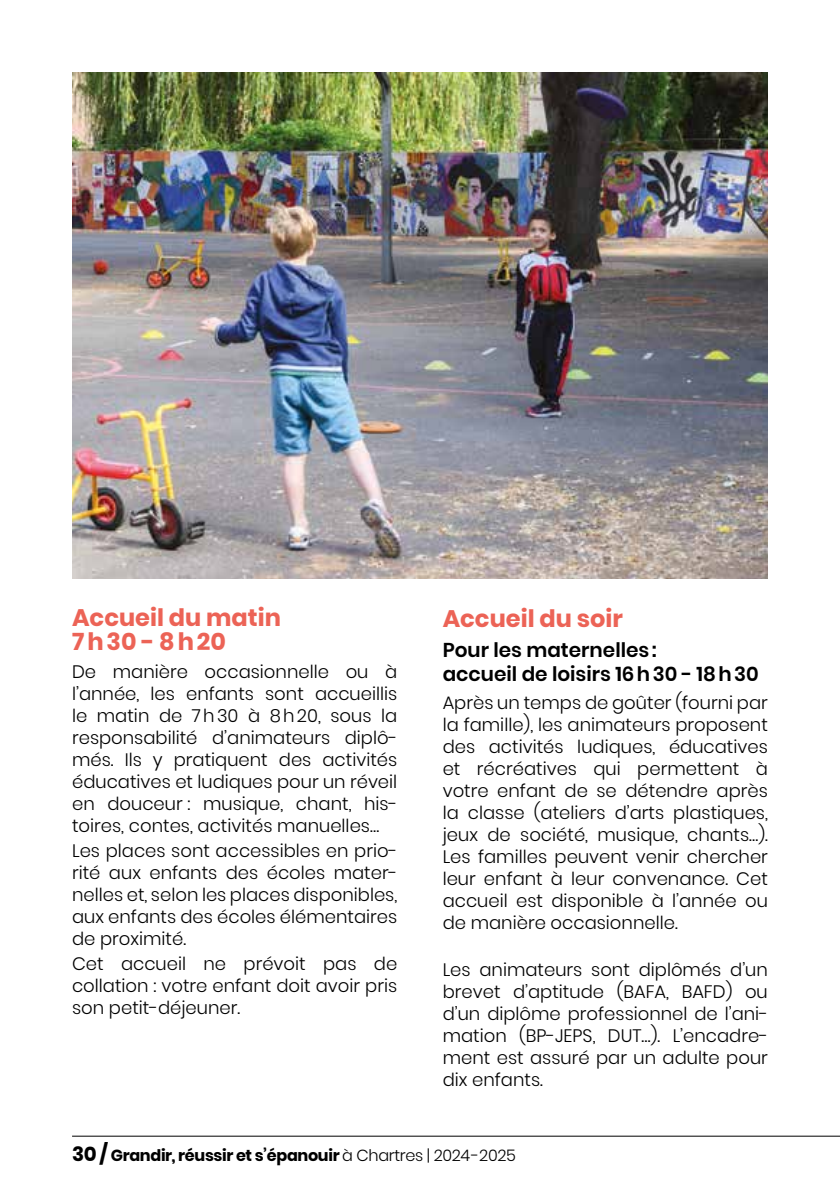
<style>
.page{position:relative;width:840px;height:1191px;background:#fff}
.page>*{position:absolute;margin:0;border:0;box-sizing:border-box;transform-origin:0 0}
.t1{font:700 24px/24px "Poppins";color:#ec6356}
.t2{font:600 20px/24px "Poppins";color:#000}
.t3{font:300 18px/22px "Poppins";color:#000;text-align:justify}
.t4{font:700 16px "Poppins";letter-spacing:-.02em;color:#000}
.s1{font-size:20px}
.s2{font-weight:300}
</style>
<div class="page">
<img style="left:72px;top:72px;width:695px;height:506px">
<hr style="left:72px;top:1135px;width:767px;height:1px;background:#000">
<h1 class="t1" style="left:72px;top:606px;width:210px">Accueil du matin<br>7h30 - 8h20</h1>
<p class="t3" style="left:72px;top:661px;width:327px">De manière occasionnelle ou à l’année, les enfants sont accueillis le matin de 7h30 à 8h20, sous la responsabilité d’animateurs diplô&shy;més. Ils y pratiquent des activités éducatives et ludiques pour un réveil en douceur : musique, chant, his&shy;toires, contes, activités manuelles…</p>
<p class="t3" style="left:72px;top:839px;width:327px">Les places sont accessibles en prio&shy;rité aux enfants des écoles mater&shy;nelles et, selon les places disponibles, aux enfants des écoles élémentaires de proximité.</p>
<p class="t3" style="left:72px;top:952px;width:326px">Cet accueil ne prévoit pas de collation : votre enfant doit avoir pris son petit-déjeuner.</p>
<h1 class="t1" style="left:442px;top:607px;width:181px">Accueil du soir</h1>
<p class="t2" style="left:442px;top:638px;width:317px">Pour les maternelles:<br>accueil de loisirs 16h30 - 18h30</p>
<p class="t3" style="left:442px;top:691px;width:326px">Après un temps de goûter (fourni par la famille), les animateurs proposent des activités ludiques, éducatives et récréatives qui permettent à votre enfant de se détendre après la classe (ateliers d’arts plastiques, jeux de société, musique, chants…).<br>Les familles peuvent venir chercher leur enfant à leur convenance. Cet accueil est disponible à l’année ou de manière occasionnelle.</p>
<p class="t3" style="left:442px;top:958px;width:327px">Les animateurs sont diplômés d’un brevet d’aptitude (BAFA, BAFD) ou d’un diplôme professionnel de l’ani&shy;mation (BP-JEPS, DUT…). L’encadre&shy;ment est assuré par un adulte pour dix enfants.</p>
<p class="t4" style="left:72px;top:1146px;width:445px"><span class="s1">30 /</span> Grandir, réussir et s’épanouir <span class="s2">à Chartres | 2024-2025</span></p>
</div>
